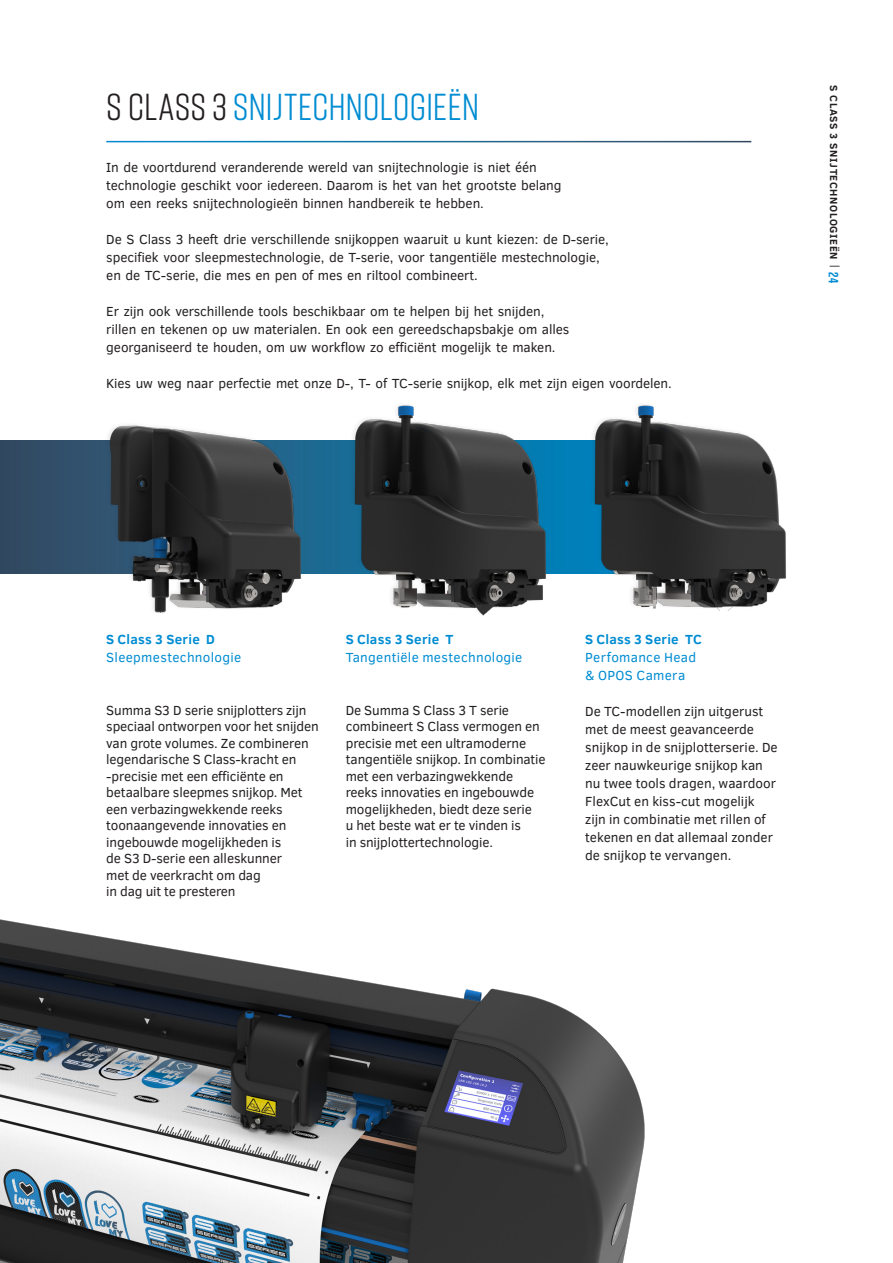
<style>
.page{position:relative;width:893px;height:1263px;background:#fff}
.page>*{position:absolute;margin:0;border:0;box-sizing:border-box;transform-origin:0 0}
.Rift-Titel-hlf_pg{font:37.5px "Rift";color:#008cd2}
.Subtitel_w_o_line_BLUE{font:13.5px/16.5px "Clear Sans";letter-spacing:-.005em;color:#231f20}
.Subtitel_w_o_line_BLUE-2{font:13.5px/18px "Clear Sans";letter-spacing:.02em;color:#008cd2}
.t1{font:700 10.5px "Clear Sans";letter-spacing:.06em;color:#231f20}
.s1{color:#231f20}
.s2{font-weight:400}
.s3{font-family:"Rift";font-size:13.5px;color:#008cd2}
.s4{font-weight:700}
</style>
<div class="page">
<svg style="left:0;top:441px;width:575px;height:133px;background:#285675"></svg>
<img style="left:90px;top:425px;width:228px;height:188px">
<img style="left:335px;top:405px;width:228px;height:211px">
<img style="left:575px;top:405px;width:211px;height:205px">
<img style="left:0;top:919px;width:645px;height:344px">
<p class="Rift-Titel-hlf_pg" style="left:106px;top:80px;width:375px"><span class="s1">S CLASS 3</span> SNIJTECHNOLOGIEËN</p>
<p class="Subtitel_w_o_line_BLUE" style="left:106px;top:158px;width:457px;line-height:18px">In de voortdurend veranderende wereld van snijtechnologie is niet één technologie geschikt voor iedereen. Daarom is het van het grootste belang om een reeks snijtechnologieën binnen handbereik te hebben.</p>
<p class="Subtitel_w_o_line_BLUE" style="left:106px;top:230px;width:504px;line-height:18px">De S Class 3 heeft drie verschillende snijkoppen waaruit u kunt kiezen: de D-serie, specifiek voor sleepmestechnologie, de T-serie, voor tangentiële mestechnologie, en de TC-serie, die mes en pen of mes en riltool combineert.</p>
<p class="Subtitel_w_o_line_BLUE" style="left:106px;top:302px;width:465px;line-height:18px">Er zijn ook verschillende tools beschikbaar om te helpen bij het snijden, rillen en tekenen op uw materialen. En ook een gereedschapsbakje om alles georganiseerd te houden, om uw workflow zo efficiënt mogelijk te maken.</p>
<p class="Subtitel_w_o_line_BLUE" style="left:106px;top:375px;width:567px">Kies uw weg naar perfectie met onze D-, T- of TC-serie snijkop, elk met zijn eigen voordelen.</p>
<p class="t1" style="left:842px;top:85px;width:199px;rotate:90deg">S Class 3 snijtechnologieën <span class="s2">|</span> <span class="s3">24</span></p>
<p class="Subtitel_w_o_line_BLUE-2" style="left:106px;top:631px;width:136px"><span class="s4">S Class 3 Serie D<br></span>Sleepmestechnologie</p>
<p class="Subtitel_w_o_line_BLUE" style="left:106px;top:702px;width:214px">Summa S3 D serie snijplotters zijn speciaal ontworpen voor het snijden van grote volumes. Ze combineren legendarische S Class-kracht en -precisie met een efficiënte en betaalbare sleepmes snijkop. Met een verbazingwekkende reeks toonaangevende innovaties en ingebouwde mogelijkheden is<br>de S3 D-serie een alleskunner<br>met de veerkracht om dag<br>in dag uit te presteren</p>
<p class="Subtitel_w_o_line_BLUE-2" style="left:346px;top:631px;width:178px"><span class="s4">S Class 3 Serie T<br></span>Tangentiële mestechnologie</p>
<p class="Subtitel_w_o_line_BLUE" style="left:346px;top:702px;width:201px">De Summa S Class 3 T serie combineert S Class vermogen en precisie met een ultramoderne tangentiële snijkop. In combinatie met een verbazingwekkende reeks innovaties en ingebouwde mogelijkheden, biedt deze serie<br>u het beste wat er te vinden is<br>in snijplottertechnologie.</p>
<p class="Subtitel_w_o_line_BLUE-2" style="left:585px;top:631px;width:118px"><span class="s4">S Class 3 Serie TC<br></span>Perfomance Head &amp; OPOS Camera</p>
<p class="Subtitel_w_o_line_BLUE" style="left:585px;top:703px;width:194px;line-height:18px">De TC-modellen zijn uitgerust met de meest geavanceerde snijkop in de snijplotterserie. De zeer nauwkeurige snijkop kan nu twee tools dragen, waardoor<br>FlexCut en kiss-cut mogelijk zijn in combinatie met rillen of tekenen en dat allemaal zonder de snijkop te vervangen.</p>
</div>
